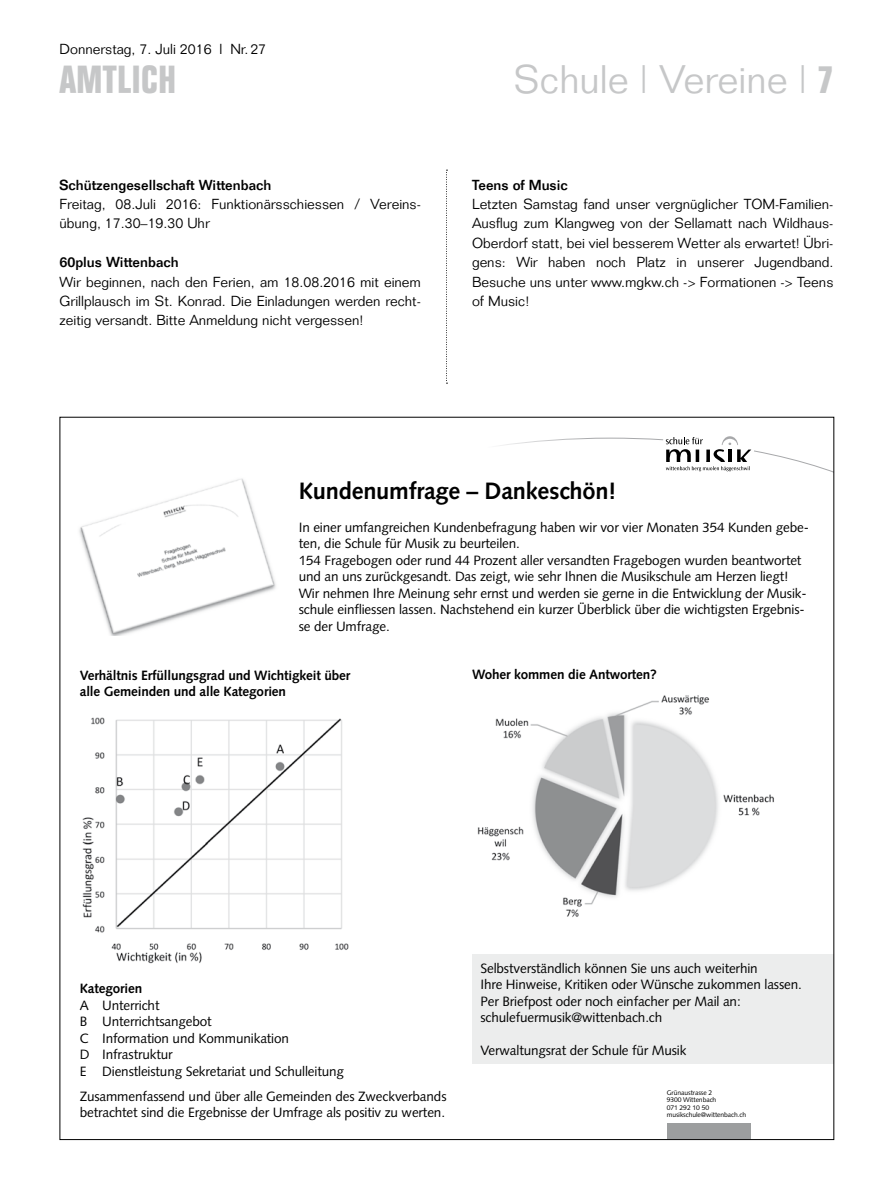
<style>
.page{position:relative;width:893px;height:1191px;background:#fff}
.page>*{position:absolute;margin:0;border:0;box-sizing:border-box;transform-origin:0 0}
.t1{font:300 39px "Folio";color:#c6c7c8}
.t2{font:700 39px "Folio Condensed BQ";letter-spacing:.025em;color:#c6c7c8}
.t3{font:700 23.7px "Syntax";letter-spacing:-.01em;color:#000}
.t4{font:300 14.25px/19.4px "Folio";color:#000}
.t5{font:13.5px/16.5px "Syntax";letter-spacing:-.01em;color:#000}
.t6{font:700 13.5px/16.5px "Syntax";letter-spacing:-.01em;color:#000}
.t7{font:6.75px/7.5px "Syntax";letter-spacing:-.01em;color:#000}
.s1{font-family:"Folio Condensed BQ";font-weight:700}
.s2{font-weight:500}
.s3{font-weight:700}
</style>
<div class="page">
<svg style="left:446px;top:170px;width:1px;height:214px"></svg>
<svg style="left:500px;top:436px;width:332px;height:36px"></svg>
<div style="left:667px;top:1123px;width:83px;height:16px;background:#9c9e9f"></div>
<img style="left:477px;top:695px;width:297px;height:222px">
<img style="left:82px;top:717px;width:267px;height:247px">
<img style="left:79px;top:478px;width:197px;height:157px">
<div style="left:472px;top:954px;width:361px;height:110px;background:#eceded"></div>
<p class="t4" style="left:60px;top:39px;width:208px">Donnerstag, 7. Juli 2016 l Nr.27</p>
<h1 class="t2" style="left:60px;top:58px;width:118px">AMTLICH</h1>
<p class="t1" style="left:514px;top:56px;width:321px">Schule | Vereine | <span class="s1">7</span></p>
<p class="t4" style="left:60px;top:175px;width:363px"><span class="s2">Schützengesellschaft Wittenbach<br></span>Freitag, 08.Juli 2016: Funktionärsschiessen / Vereins&shy;übung, 17.30–19.30 Uhr</p>
<p class="t4" style="left:60px;top:252px;width:363px"><span class="s2">60plus Wittenbach<br></span>Wir beginnen, nach den Ferien, am 18.08.2016 mit einem Grillplausch im St. Konrad. Die Einladungen werden recht&shy;zeitig versandt. Bitte Anmeldung nicht vergessen!</p>
<p class="t4" style="left:472px;top:175px;width:363px"><span class="s2">Teens of Music<br></span>Letzten Samstag fand unser vergnüglicher TOM-Familien-Ausflug zum Klangweg von der Sellamatt nach Wildhaus-Oberdorf statt, bei viel besserem Wetter als erwartet! Übri&shy;gens: Wir haben noch Platz in unserer Jugendband.<br>Besuche uns unter www.mgkw.ch -&gt; Formationen -&gt; Teens of Music!</p>
<p class="t3" style="left:299px;top:477px;width:319px">Kundenumfrage – Dankeschön!</p>
<p class="t5" style="left:299px;top:519px;width:512px">In einer umfangreichen Kundenbefragung haben wir vor vier Monaten 354 Kunden gebe&shy;ten, die Schule für Musik zu beurteilen.<br>154 Fragebogen oder rund 44 Prozent aller versandten Fragebogen wurden beantwortet und an uns zurückgesandt. Das zeigt, wie sehr Ihnen die Musikschule am Herzen liegt!<br>Wir nehmen Ihre Meinung sehr ernst und werden sie gerne in die Entwicklung der Musik&shy;schule einfliessen lassen. Nachstehend ein kurzer Überblick über die wichtigsten Ergebnis&shy;se der Umfrage.</p>
<p class="t6" style="left:472px;top:666px;width:187px">Woher kommen die Antworten?</p>
<p class="t6" style="left:80px;top:667px;width:272px">Verhältnis Erfüllungsgrad und Wichtigkeit über alle Gemeinden und alle Kategorien</p>
<p class="t5" style="left:80px;top:980px;width:266px"><span class="s3">Kategorien<br></span>A Unterricht<br>B Unterrichtsangebot<br>C Information und Kommunikation<br>D Infrastruktur<br>E Dienstleistung Sekretariat und Schulleitung</p>
<p class="t5" style="left:80px;top:1088px;width:368px">Zusammenfassend und über alle Gemeinden des Zweckverbands betrachtet sind die Ergebnisse der Umfrage als positiv zu werten.</p>
<p class="t5" style="left:480px;top:960px;width:323px">Selbstverständlich können Sie uns auch weiterhin<br>Ihre Hinweise, Kritiken oder Wünsche zukommen lassen.<br>Per Briefpost oder noch einfacher per Mail an: schulefuermusik@wittenbach.ch</p>
<p class="t5" style="left:480px;top:1042px;width:208px">Verwaltungsrat der Schule für Musik</p>
<p class="t7" style="left:667px;top:1088px;width:51px">Grünaustrasse 2<br>9300 Wittenbach<br>071 292 10 50</p>
<p class="t7" style="left:667px;top:1110px;width:81px">musikschule@wittenbach.ch</p>
</div>
